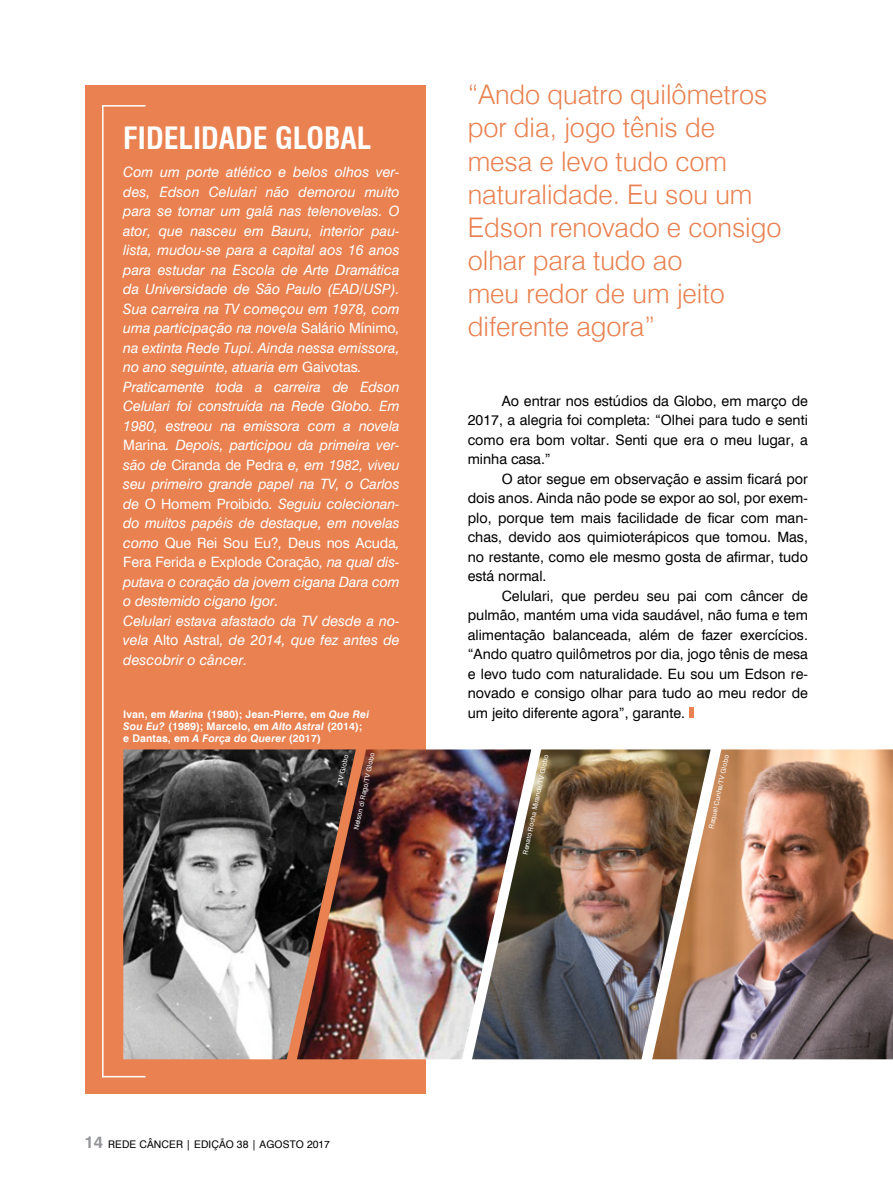
<style>
.page{position:relative;width:893px;height:1191px;background:#fff}
.page>*{position:absolute;margin:0;border:0;box-sizing:border-box;transform-origin:0 0}
.t1{font:700 condensed 30px "Swiss 721 BT";color:#fff}
.t2{font:300 27px/33px "Swiss 721 BT";color:#e98150}
.t3{font:italic 14.25px/19.5px "Swiss 721 BT";color:#fff}
.t4{font:14.25px/19.5px "Swiss 721 BT";color:#000;text-align:justify}
.t5{font:700 10.5px/12px "Swiss 721 BT";letter-spacing:.01em;color:#fff}
.t6{font:10.5px "Swiss 721 BT";letter-spacing:.015em;color:#000}
.t7{font:6.75px "Swiss 721 BT";color:#fff}
.s1{font-style:normal}
.s2{font-style:italic}
.s3{font-weight:700;font-size:16.5px;color:#939598}
</style>
<div class="page">
<div style="left:85px;top:85px;width:340px;height:1008px;background:#e98150"></div>
<hr style="left:689px;top:707px;width:4px;height:11px;background:#e98150">
<hr style="left:102px;top:105px;width:2px;height:972px;background:#fff">
<hr style="left:102px;top:1076px;width:44px;height:1px;background:#fff">
<hr style="left:102px;top:105px;width:44px;height:2px;background:#fff">
<img style="left:123px;top:749px;width:174px;height:310px">
<img style="left:297px;top:749px;width:175px;height:310px">
<img style="left:472px;top:749px;width:180px;height:310px">
<img style="left:652px;top:749px;width:241px;height:310px">
<h2 class="t2" style="left:468px;top:78px;width:315px">“Ando quatro quilômetros por dia, jogo tênis de mesa e levo tudo com naturalidade. Eu sou um<br>Edson renovado e consigo olhar para tudo ao<br>meu redor de um jeito diferente agora”</h2>
<h1 class="t1" style="left:123px;top:120px;width:250px">FIDELIDADE GLOBAL</h1>
<p class="t3" style="left:123px;top:162px;width:278px">Com um porte atlético e belos olhos ver&shy;des, Edson Celulari não demorou muito para se tornar um galã nas telenovelas. O ator, que nasceu em Bauru, interior pau&shy;lista, mudou-se para a capital aos 16 anos para estudar na Escola de Arte Dramática da Universidade de São Paulo (EAD/USP).<br>Sua carreira na TV começou em 1978, com uma participação na novela <span class="s1">Salário Mínimo</span>, na extinta Rede Tupi. Ainda nessa emissora, no ano seguinte, atuaria em <span class="s1">Gaivotas</span>.<br>Praticamente toda a carreira de Edson Celulari foi construída na Rede Globo. Em 1980, estreou na emissora com a novela <span class="s1">Marina</span>. Depois, participou da primeira ver&shy;são de <span class="s1">Ciranda de Pedra</span> e, em 1982, viveu seu primeiro grande papel na TV, o Carlos de <span class="s1">O Homem Proibido</span>. Seguiu colecionan&shy;do muitos papéis de destaque, em novelas como <span class="s1">Que Rei Sou Eu?</span>, <span class="s1">Deus nos Acuda</span>, <span class="s1">Fera Ferida</span> e <span class="s1">Explode Coração</span>, na qual dis&shy;putava o coração da jovem cigana Dara com o destemido cigano Igor.<br>Celulari estava afastado da TV desde a no&shy;vela <span class="s1">Alto Astral</span>, de 2014, que fez antes de descobrir o câncer.</p>
<p class="t4" style="left:468px;top:391px;width:342px;text-indent:34px">Ao entrar nos estúdios da Globo, em março de 2017, a alegria foi completa: “Olhei para tudo e senti como era bom voltar. Senti que era o meu lugar, a minha casa.”</p>
<p class="t4" style="left:468px;top:469px;width:342px;text-indent:34px">O ator segue em observação e assim ficará por dois anos. Ainda não pode se expor ao sol, por exem&shy;plo, porque tem mais facilidade de ficar com man&shy;chas, devido aos quimioterápicos que tomou. Mas, no restante, como ele mesmo gosta de afirmar, tudo está normal.</p>
<p class="t4" style="left:468px;top:586px;width:342px;text-indent:34px">Celulari, que perdeu seu pai com câncer de pulmão, mantém uma vida saudável, não fuma e tem alimentação balanceada, além de fazer exercícios. “Ando quatro quilômetros por dia, jogo tênis de mesa e levo tudo com naturalidade. Eu sou um Edson re&shy;novado e consigo olhar para tudo ao meu redor de um jeito diferente agora”, garante.</p>
<p class="t5" style="left:123px;top:708px;width:247px">Ivan, em <span class="s2">Marina</span> (1980); Jean-Pierre, em <span class="s2">Que Rei<br>Sou Eu?</span> (1989); Marcelo, em <span class="s2">Alto Astral</span> (2014); e Dantas, em <span class="s2">A Força do Querer</span> (2017)</p>
<p class="t7" style="left:336px;top:782px;width:30px;rotate:-78deg">TV Globo</p>
<p class="t7" style="left:352px;top:829px;width:80px;rotate:-78deg">Nelson di Rago/TV Globo</p>
<p class="t7" style="left:521px;top:853px;width:103px;rotate:-78deg">Renato Rocha Miranda/TV Globo</p>
<p class="t7" style="left:707px;top:827px;width:76px;rotate:-78deg">Raquel Cunha/TV Globo</p>
<p class="t6" style="left:85px;top:1138px;width:247px"><span class="s3">14</span> REDE CÂNCER | EDIÇÃO 38 | AGOSTO 2017</p>
</div>
